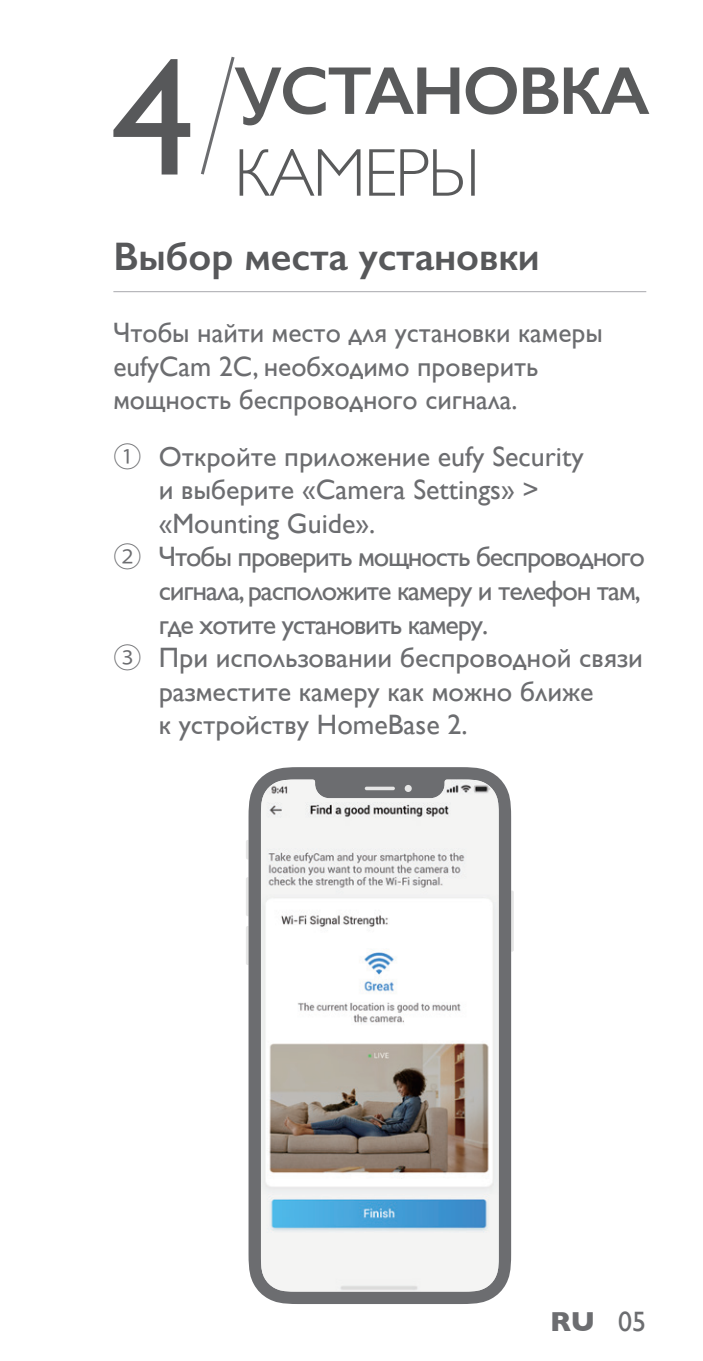
<style>
.page{position:relative;width:703px;height:1361px;background:#fff}
.page>*{position:absolute;margin:0;border:0;box-sizing:border-box;transform-origin:0 0}
.t1{font:166.8px "Gill Sans";color:#57585a}
.目录文本{font:600 68px/81.6px "Gill Sans";letter-spacing:-.03em;color:#595a5b}
.BT2{font:600 40px "Gill Sans";color:#57585a}
.TXT-TU{font:28px/33.6px "Gill Sans";color:#6c6d70}
.TXT-TU-2{font:28px/33.6px "Gill Sans";letter-spacing:-.04em;color:#6c6d70}
.t2{font:700 28px "Gill Sans";color:#6c6d70}
.s1{font-weight:300}
.s2{font-family:"Koz Go Pr 6 N"}
.s3{font-weight:400}
</style>
<div class="page">
<hr style="left:113px;top:291px;width:533px;height:1px;background:#a8a9ad">
<svg style="left:201px;top:56px;width:34px;height:119px"></svg>
<svg style="left:246px;top:840px;width:3px;height:19px"></svg>
<svg style="left:511px;top:890px;width:3px;height:61px"></svg>
<svg style="left:246px;top:877px;width:3px;height:39px"></svg>
<svg style="left:246px;top:926px;width:3px;height:39px"></svg>
<svg style="left:249px;top:767px;width:262px;height:537px;background:#78797c"></svg>
<svg style="left:261px;top:782px;width:238px;height:509px"></svg>
<h1 class="t1" style="left:112px;top:20px;width:85px">4</h1>
<p class="目录文本" style="left:234px;top:50px;width:417px">УСТАНОВКА<br><span class="s1">КАМЕРЫ</span></p>
<p class="BT2" style="left:113px;top:232px;width:428px">Выбор места установки</p>
<p class="TXT-TU" style="left:113px;top:315px;width:491px">Чтобы найти место для установки камеры eufyCam 2C, необходимо проверить мощность беспроводного сигнала.</p>
<p class="TXT-TU" style="left:159px;top:439px;width:426px;text-indent:-45px"><span class="s2">①</span> Откройте приложение eufy Security и выберите «Camera Settings» &gt; «Mounting Guide».</p>
<p class="TXT-TU-2" style="left:159px;top:540px;width:488px;text-indent:-45px"><span class="s2">②</span> Чтобы проверить мощность беспроводного сигнала, расположите камеру и телефон там, где хотите установить камеру.</p>
<p class="TXT-TU" style="left:159px;top:641px;width:486px;text-indent:-45px"><span class="s2">③</span> При использовании беспроводной связи разместите камеру как можно ближе<br>к устройству HomeBase 2.</p>
<p class="t2" style="left:550px;top:1299px;width:98px">RU <span class="s3">05</span></p>
</div>
